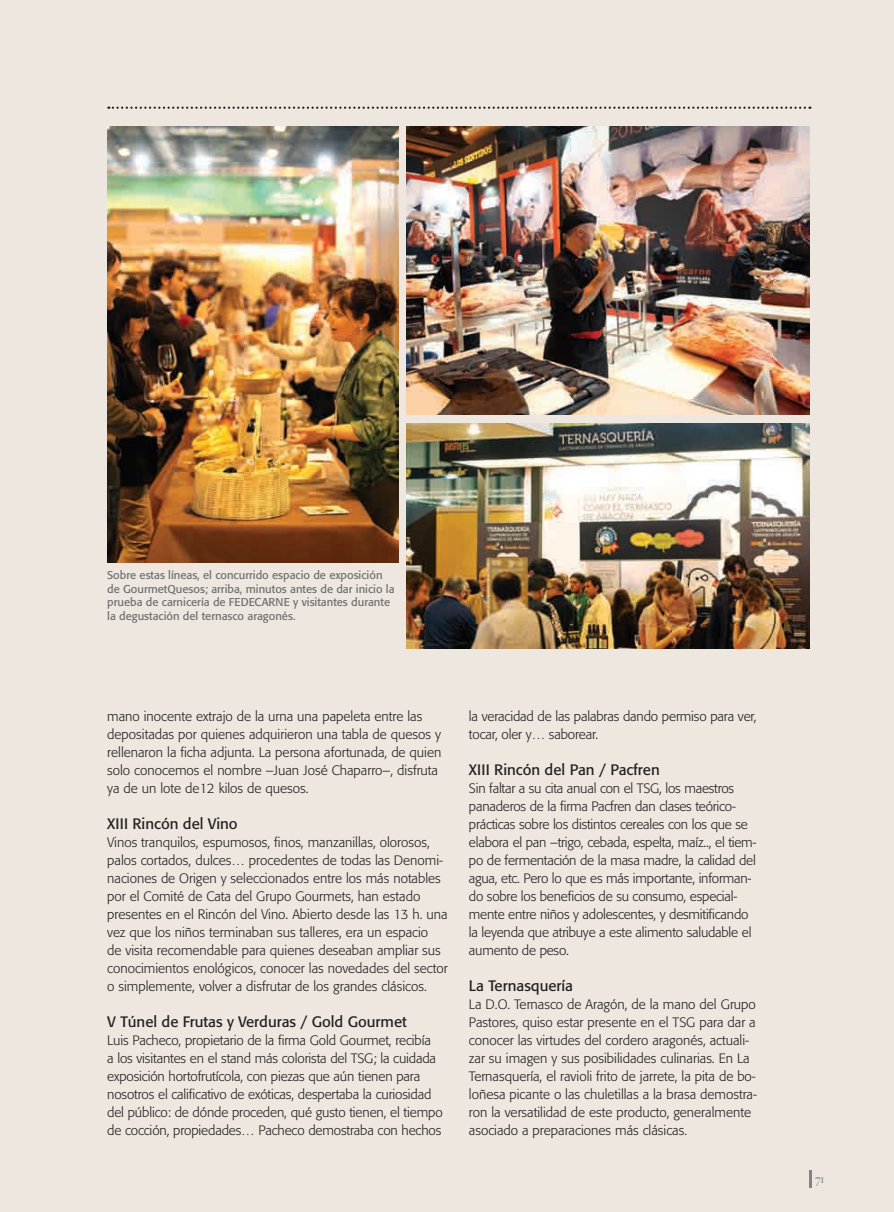
<style>
.page{position:relative;width:894px;height:1212px;background:#fff}
.page>*{position:absolute;margin:0;border:0;box-sizing:border-box;transform-origin:0 0}
.t1{font:15px "Formata";color:#231f20}
.t2{font:300 13.5px/18px "Formata";color:#231f20}
.t3{font:500 12px "Big Caslon";color:#808285}
.t4{font:11.25px/13.5px "Formata";color:#6c6d70}
</style>
<div class="page">
<div style="left:0;top:0;width:893px;height:1212px;background:#ede7df"></div>
<svg style="left:809px;top:1170px;width:2px;height:18px"></svg>
<svg style="left:108px;top:107px;width:702px;height:2px"></svg>
<img style="left:107px;top:127px;width:291px;height:436px">
<img style="left:406px;top:127px;width:403px;height:288px">
<img style="left:406px;top:424px;width:403px;height:225px">
<p class="t4" style="left:107px;top:568px;width:289px">Sobre estas líneas, el concurrido espacio de exposición de GourmetQuesos; arriba, minutos antes de dar inicio la prueba de carnicería de FEDECARNE y visitantes durante la degustación del ternasco aragonés.</p>
<p class="t2" style="left:107px;top:707px;width:335px">mano inocente extrajo de la urna una papeleta entre las depositadas por quienes adquirieron una tabla de quesos y rellenaron la ficha adjunta. La persona afortunada, de quien solo conocemos el nombre –Juan José Chaparro–, disfruta ya de un lote de12 kilos de quesos.</p>
<p class="t1" style="left:107px;top:814px;width:132px">XIII Rincón del Vino</p>
<p class="t2" style="left:107px;top:833px;width:342px">Vinos tranquilos, espumosos, finos, manzanillas, olorosos, palos cortados, dulces… procedentes de todas las Denomi&shy;naciones de Origen y seleccionados entre los más notables por el Comité de Cata del Grupo Gourmets, han estado presentes en el Rincón del Vino. Abierto desde las 13 h. una vez que los niños terminaban sus talleres, era un espacio<br>de visita recomendable para quienes deseaban ampliar sus conocimientos enológicos, conocer las novedades del sector o simplemente, volver a disfrutar de los grandes clásicos.</p>
<p class="t1" style="left:107px;top:1012px;width:301px">V Túnel de Frutas y Verduras / Gold Gourmet</p>
<p class="t2" style="left:107px;top:1031px;width:337px">Luis Pacheco, propietario de la firma Gold Gourmet, recibía<br>a los visitantes en el stand más colorista del TSG; la cuidada exposición hortofrutícola, con piezas que aún tienen para nosotros el calificativo de exóticas, despertaba la curiosidad del público: de dónde proceden, qué gusto tienen, el tiempo de cocción, propiedades… Pacheco demostraba con hechos</p>
<p class="t2" style="left:469px;top:707px;width:289px">la veracidad de las palabras dando permiso para ver, tocar, oler y… saborear.</p>
<p class="t1" style="left:469px;top:760px;width:192px">XIII Rincón del Pan / Pacfren</p>
<p class="t2" style="left:469px;top:779px;width:289px">Sin faltar a su cita anual con el TSG, los maestros panaderos de la firma Pacfren dan clases teórico&shy;prácticas sobre los distintos cereales con los que se elabora el pan –trigo, cebada, espelta, maíz.., el tiem&shy;po de fermentación de la masa madre, la calidad del agua, etc. Pero lo que es más importante, informan&shy;do sobre los beneficios de su consumo, especial&shy;mente entre niños y adolescentes, y desmitificando la leyenda que atribuye a este alimento saludable el aumento de peso.</p>
<p class="t1" style="left:469px;top:976px;width:106px">La Ternasquería</p>
<p class="t2" style="left:469px;top:995px;width:289px">La D.O. Ternasco de Aragón, de la mano del Grupo Pastores, quiso estar presente en el TSG para dar a conocer las virtudes del cordero aragonés, actuali&shy;zar su imagen y sus posibilidades culinarias. En La Ternasquería, el ravioli frito de jarrete, la pita de bo&shy;loñesa picante o las chuletillas a la brasa demostra&shy;ron la versatilidad de este producto, generalmente asociado a preparaciones más clásicas.</p>
<p class="t3" style="left:814px;top:1171px;width:11px">71</p>
</div>
